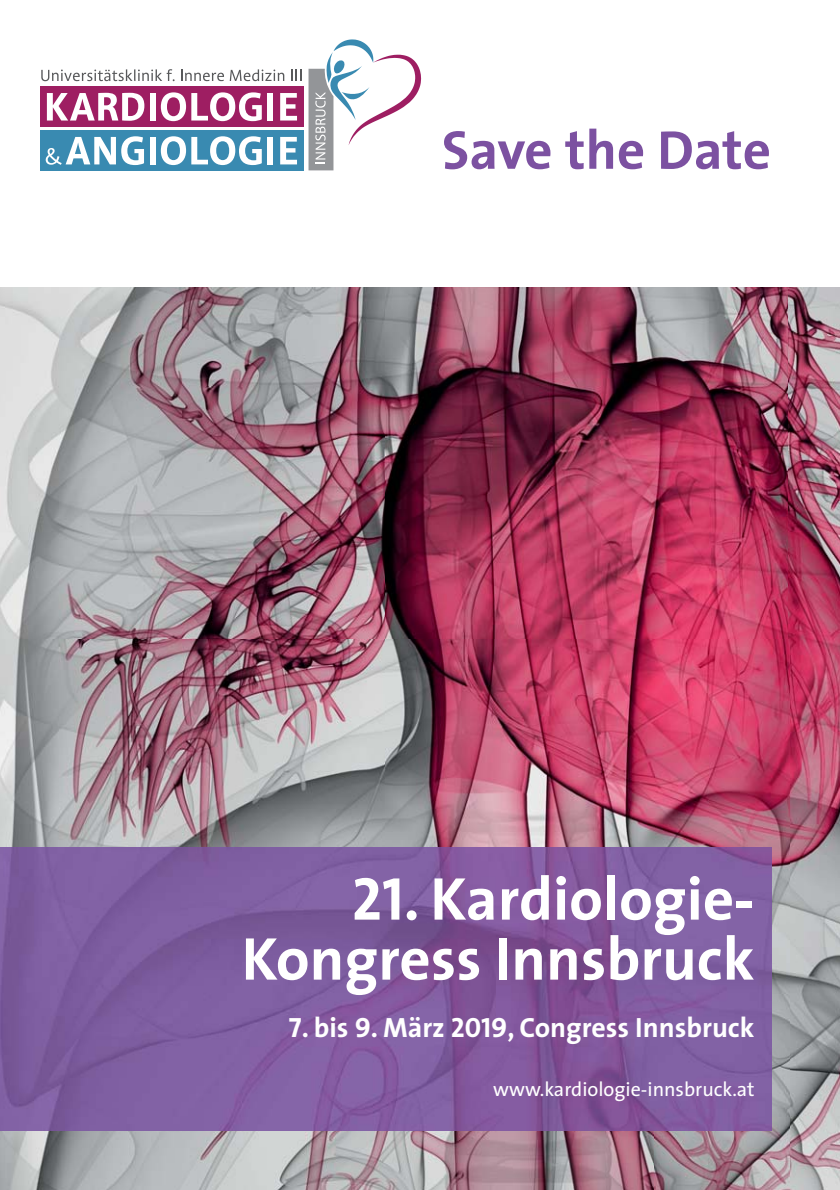
<style>
.page{position:relative;width:840px;height:1190px;background:#fff}
.page>*{position:absolute;margin:0;border:0;box-sizing:border-box;transform-origin:0 0}
.t1{font:700 61px/60px "The Sans";color:#fff;text-align:right}
.t2{font:700 55px "The Sans";color:#7c51a1}
.t3{font:700 28px "The Sans";color:#fff}
.t4{font:20px "The Sans";color:#fff}
.s1{font-family:"The Sans Bold Caps";font-weight:400}
</style>
<div class="page">
<img style="left:0;top:287px;width:840px;height:903px">
<div style="left:40px;top:86px;width:264px;height:41px;background:#9e1e62"></div>
<div style="left:40px;top:130px;width:264px;height:40px;background:#398ab1"></div>
<svg style="left:47px;top:93px;width:97px;height:28px"></svg>
<div style="left:150px;top:93px;width:6px;height:28px;background:#fff"></div>
<svg style="left:161px;top:92px;width:101px;height:29px"></svg>
<div style="left:267px;top:93px;width:6px;height:28px;background:#fff"></div>
<svg style="left:280px;top:93px;width:17px;height:28px"></svg>
<svg style="left:46px;top:136px;width:98px;height:29px"></svg>
<div style="left:150px;top:137px;width:6px;height:27px;background:#fff"></div>
<svg style="left:161px;top:136px;width:101px;height:29px"></svg>
<div style="left:267px;top:137px;width:6px;height:27px;background:#fff"></div>
<svg style="left:280px;top:137px;width:17px;height:27px"></svg>
<svg style="left:41px;top:69px;width:134px;height:12px"></svg>
<svg style="left:181px;top:70px;width:43px;height:11px"></svg>
<svg style="left:230px;top:69px;width:54px;height:12px"></svg>
<svg style="left:291px;top:70px;width:10px;height:11px"></svg>
<svg style="left:309px;top:39px;width:112px;height:131px"></svg>
<img style="left:0;top:847px;width:771px;height:284px">
<h2 class="t2" style="left:442px;top:129px;width:331px">Save the Date</h2>
<h1 class="t1" style="left:242px;top:875px;width:514px"><span class="s1">21</span>. Kardiologie-<br>Kongress Innsbruck</h1>
<p class="t3" style="left:289px;top:1017px;width:467px"><span class="s1">7</span>. bis <span class="s1">9</span>. März <span class="s1">2019</span>, Congress Innsbruck</p>
<p class="t4" style="left:493px;top:1082px;width:263px">www.kardiologie-innsbruck.at</p>
</div>
